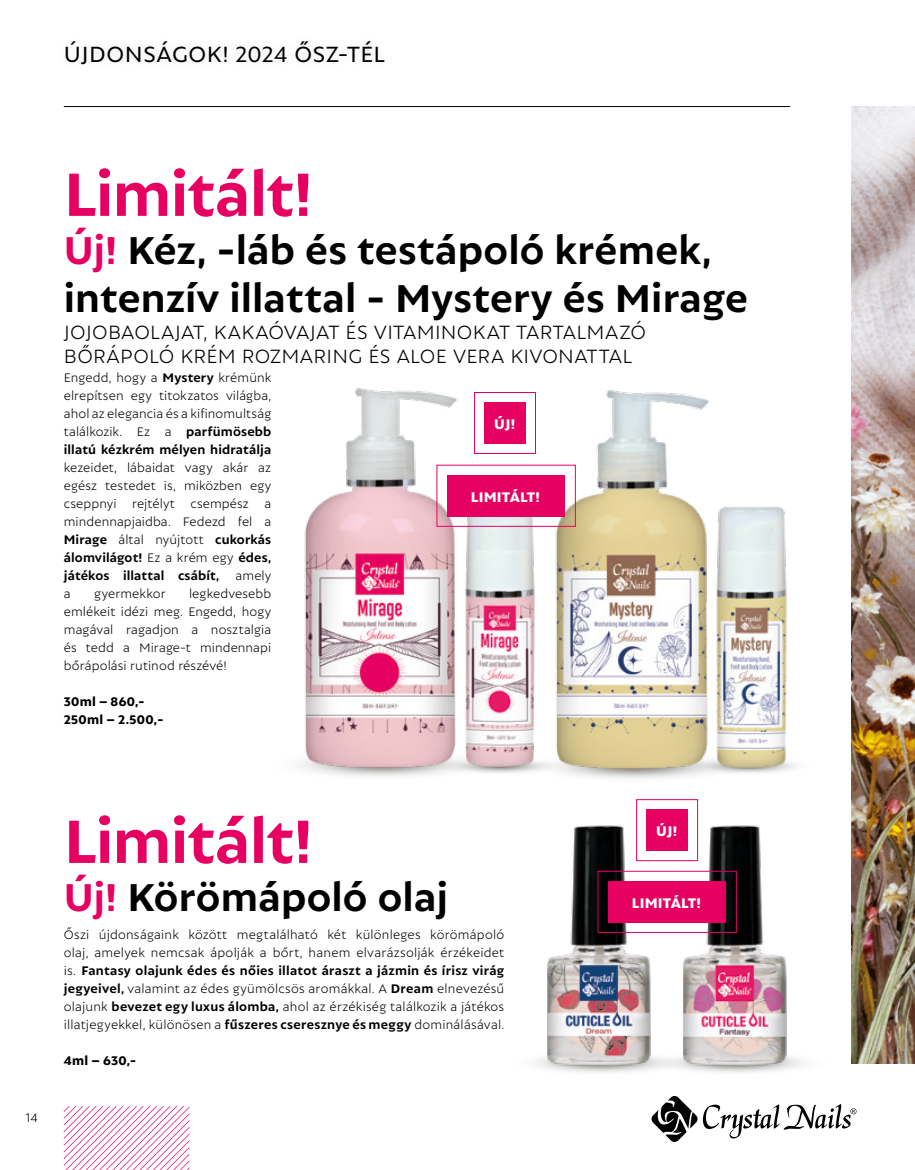
<style>
.page{position:relative;width:915px;height:1170px;background:#fff}
.page>*{position:absolute;margin:0;border:0;box-sizing:border-box;transform-origin:0 0}
.t1{font:700 66px "Autor";letter-spacing:-.01em;color:#e60061}
.t2{font:700 42px/48px "Autor";letter-spacing:.005em;color:#000}
.t3{font:24px "Autor";letter-spacing:.02em;color:#000}
.t4{font:300 21px/24px "Autor";letter-spacing:.015em;color:#000}
.t5{font:800 15px "Autor";letter-spacing:.01em;color:#fff}
.t6{font:300 13.5px/18px "Autor";letter-spacing:.01em;color:#000;text-align:justify}
.t7{font:800 13.5px/18px "Autor";letter-spacing:.025em;color:#000}
.s1{color:#e60061}
.s2{font-weight:700}
</style>
<div class="page">
<svg style="left:651px;top:1096px;width:205px;height:45px"></svg>
<hr style="left:64px;top:106px;width:725px;height:1px;background:#000">
<img style="left:851px;top:107px;width:63px;height:956px">
<svg style="left:64px;top:1106px;width:125px;height:63px"></svg>
<img style="left:534px;top:825px;width:112px;height:248px">
<img style="left:617px;top:1048px;width:29px;height:25px">
<img style="left:646px;top:811px;width:158px;height:262px">
<img style="left:301px;top:388px;width:171px;height:389px">
<img style="left:543px;top:390px;width:166px;height:389px">
<img style="left:456px;top:516px;width:87px;height:257px">
<img style="left:708px;top:499px;width:86px;height:274px">
<div style="left:447px;top:475px;width:117px;height:41px;background:#e60061"></div>
<div style="left:597px;top:870px;width:139px;height:62px;border:1px solid #e60061"></div>
<div style="left:608px;top:881px;width:117px;height:41px;background:#e60061"></div>
<div style="left:474px;top:392px;width:61px;height:62px;border:1px solid #e60061"></div>
<div style="left:483px;top:402px;width:42px;height:42px;background:#e60061"></div>
<div style="left:636px;top:799px;width:61px;height:62px;border:1px solid #e60061"></div>
<div style="left:645px;top:809px;width:42px;height:42px;background:#e60061"></div>
<h3 class="t3" style="left:64px;top:39px;width:322px">ÚJDONSÁGOK! 2024 ŐSZ-TÉL</h3>
<h1 class="t1" style="left:64px;top:154px;width:250px">Limitált!</h1>
<h2 class="t2" style="left:64px;top:225px;width:685px"><span class="s1">Új!</span> Kéz, -láb és testápoló krémek, intenzív illattal - Mystery és Mirage</h2>
<h3 class="t4" style="left:64px;top:319px;width:583px">JOJOBAOLAJAT, KAKAÓVAJAT ÉS VITAMINOKAT TARTALMAZÓ<br>BŐRÁPOLÓ KRÉM ROZMARING ÉS ALOE VERA KIVONATTAL</h3>
<p class="t6" style="left:64px;top:368px;width:209px">Engedd, hogy a <span class="s2">Mystery</span> krémünk elrepítsen egy titokzatos világba, ahol az elegancia és a kifinomultság találkozik. Ez a <span class="s2">parfümösebb illatú kézkrém mélyen hidratálja</span></p>
<p class="t6" style="left:64px;top:458px;width:209px">kezeidet, lábaidat vagy akár az egész testedet is, miközben egy cseppnyi rejtélyt csempész a mindennapjaidba. Fedezd fel a <span class="s2">Mirage</span> által nyújtott <span class="s2">cukorkás álomvilágot!</span> Ez a krém egy <span class="s2">édes, játékos illattal csábít,</span> amely a</p>
<p class="t6" style="left:64px;top:584px;width:209px;text-indent:125px">legkedvesebb emlékeit idézi meg. Engedd, hogy magával ragadjon a nosztalgia és tedd a Mirage-t mindennapi bőrápolási rutinod részévé!</p>
<p class="t7" style="left:64px;top:692px;width:101px">30ml – 860,-<br>250ml – 2.500,-</p>
<p class="t6" style="left:94px;top:584px;width:73px">gyermekkor</p>
<p class="t5" style="left:494px;top:415px;width:23px">ÚJ!</p>
<p class="t5" style="left:471px;top:488px;width:71px">LIMITÁLT!</p>
<p class="t6" style="left:26px;top:1107px;width:14px">14</p>
<h1 class="t1" style="left:64px;top:801px;width:250px">Limitált!</h1>
<h2 class="t2" style="left:64px;top:871px;width:385px"><span class="s1">Új!</span> Körömápoló olaj</h2>
<p class="t6" style="left:64px;top:925px;width:442px">Őszi újdonságaink között megtalálható két különleges körömápoló olaj, amelyek nemcsak ápolják a bőrt, hanem elvarázsolják érzékeidet is. <span class="s2">Fantasy olajunk édes és nőies illatot áraszt a jázmin és írisz virág jegyeivel,</span> valamint az édes gyümölcsös aromákkal. A <span class="s2">Dream</span> elnevezésű olajunk <span class="s2">bevezet egy luxus álomba,</span> ahol az érzékiség találkozik a játékos illatjegyekkel, különösen a <span class="s2">fűszeres cseresznye és meggy</span> dominálásával.</p>
<p class="t7" style="left:64px;top:1051px;width:74px">4ml – 630,-</p>
<p class="t5" style="left:656px;top:822px;width:23px">ÚJ!</p>
<p class="t5" style="left:631px;top:893px;width:71px">LIMITÁLT!</p>
</div>
